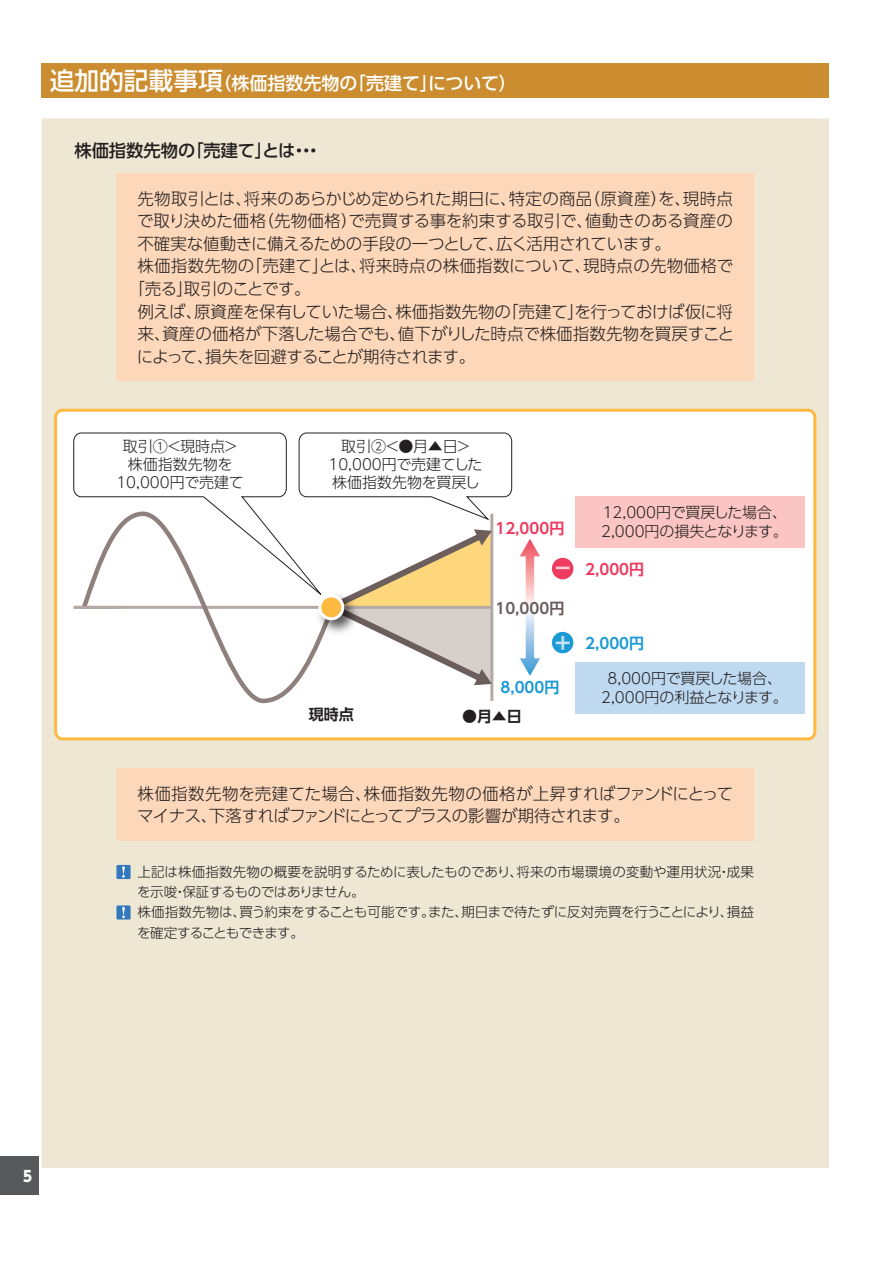
<style>
.page{position:relative;width:893px;height:1263px;background:#fff}
.page>*{position:absolute;margin:0;border:0;box-sizing:border-box;transform-origin:0 0}
.t1{font:700 20.1px "UD Shin Go Pro";color:#fff}
.t2{font:500 18px "UD Shin Go Pro";color:#fff}
.t3{font:500 17.25px "UD Shin Go Pro";color:#231f20}
.t4{font:300 16.5px/22.5px "UD Shin Go Pro";letter-spacing:-.005em;color:#231f20}
.t5{font:300 16.5px "UD Shin Go Pro";letter-spacing:.015em;color:#231f20}
.t6{font:300 16.5px "UD Shin Go Pro";letter-spacing:-.025em;color:#231f20}
.t7{font:300 16.5px "UD Shin Go Pro";letter-spacing:-.045em;color:#231f20}
.t8{font:300 16.5px "UD Shin Go Pro";letter-spacing:-.04em;color:#231f20}
.t9{font:300 15px/18px "UD Shin Go Pro";color:#231f20;text-align:center}
.t10{font:700 15px "UD Shin Go Pro De";color:#ee3b60}
.t11{font:700 15px "UD Shin Go Pro De";color:#1d99d6}
.t12{font:700 15px "UD Shin Go Pro De";color:#231f20}
.t13{font:700 15px "UD Shin Go Pro De";color:#6b5e5c}
.t14{font:800 15px "UD Shin Go Pro";color:#fff;scale:.9 1}
.t15{font:300 13.5px/20.2px "UD Shin Go Pro";letter-spacing:-.015em;color:#231f20}
.s1{font-size:24.75px}
</style>
<div class="page">
<div style="left:0;top:1157px;width:38px;height:38px;background:#57585a"></div>
<div style="left:41px;top:63px;width:788px;height:34px;background:#cb8d2f"></div>
<div style="left:41px;top:118px;width:788px;height:1050px;background:#eee7d4"></div>
<div style="left:116px;top:174px;width:638px;height:207px;background:#fdd7b9"></div>
<svg style="left:54px;top:409px;width:762px;height:331px"></svg>
<div style="left:575px;top:497px;width:230px;height:51px;background:#fac5c2"></div>
<div style="left:575px;top:663px;width:230px;height:51px;background:#bed9f0"></div>
<div style="left:550px;top:556px;width:25px;height:25px;background:#ee3b60;border-radius:50%"></div>
<div style="left:549px;top:555px;width:27px;height:27px;border:3px solid #fff;border-radius:50%"></div>
<hr style="left:490px;top:514px;width:3px;height:187px;background:#b5a9a5">
<svg style="left:78px;top:686px;width:260px;height:19px"></svg>
<svg style="left:520px;top:539px;width:20px;height:137px"></svg>
<div style="left:550px;top:630px;width:25px;height:25px;background:#1d99d6;border-radius:50%"></div>
<div style="left:549px;top:629px;width:27px;height:27px;border:3px solid #fff;border-radius:50%"></div>
<svg style="left:73px;top:433px;width:439px;height:253px"></svg>
<div style="left:116px;top:769px;width:638px;height:72px;background:#fdd7b9"></div>
<svg style="left:116px;top:865px;width:15px;height:14px"></svg>
<svg style="left:116px;top:905px;width:15px;height:14px"></svg>
<p class="t2" style="left:50px;top:69px;width:469px"><span class="s1">追加的記載事項</span>（株価指数先物の「売建て」について）</p>
<p class="t3" style="left:74px;top:136px;width:249px">株価指数先物の「売建て」とは・・・</p>
<p class="t4" style="left:137px;top:187px;width:597px">先物取引とは、将来のあらかじめ定められた期日に、特定の商品（原資産）を、現時点</p>
<p class="t4" style="left:137px;top:209px;width:597px">で取り決めた価格（先物価格）で売買する事を約束する取引で、値動きのある資産の</p>
<p class="t6" style="left:137px;top:230px;width:535px">不確実な値動きに備えるための手段の一つとして、広く活用されています。</p>
<p class="t5" style="left:137px;top:253px;width:597px">株価指数先物の「売建て」とは、将来時点の株価指数について、現時点の先物価格で</p>
<p class="t8" style="left:128px;top:275px;width:184px">「売る」取引のことです。</p>
<p class="t4" style="left:137px;top:299px;width:597px">例えば、原資産を保有していた場合、株価指数先物の「売建て」を行っておけば仮に将</p>
<p class="t4" style="left:137px;top:322px;width:598px">来、資産の価格が下落した場合でも、値下がりした時点で株価指数先物を買戻すこと</p>
<p class="t7" style="left:137px;top:343px;width:340px">によって、損失を回避することが期待されます。</p>
<p class="t9" style="left:116px;top:436px;width:129px">取引①＜現時点＞株価指数先物を<br>10,000円で売建て</p>
<p class="t9" style="left:328px;top:436px;width:156px">取引②＜●月▲日＞<br>10,000円で売建てした株価指数先物を買戻し</p>
<p class="t10" style="left:495px;top:516px;width:70px">12,000円</p>
<p class="t1" style="left:553px;top:552px;width:22px">－</p>
<p class="t13" style="left:495px;top:596px;width:70px">10,000円</p>
<p class="t1" style="left:553px;top:626px;width:22px">＋</p>
<p class="t11" style="left:500px;top:675px;width:60px">8,000円</p>
<p class="t12" style="left:309px;top:702px;width:46px">現時点</p>
<p class="t12" style="left:462px;top:704px;width:61px">●月▲日</p>
<p class="t9" style="left:601px;top:501px;width:188px;line-height:19.5px;text-align:left">12,000円で買戻した場合、<br>2,000円の損失となります。</p>
<p class="t10" style="left:585px;top:557px;width:60px">2,000円</p>
<p class="t11" style="left:585px;top:631px;width:60px">2,000円</p>
<p class="t9" style="left:601px;top:668px;width:188px;line-height:19.5px">8,000円で買戻した場合、<br>2,000円の利益となります。</p>
<p class="t4" style="left:137px;top:782px;width:598px">株価指数先物を売建てた場合、株価指数先物の価格が上昇すればファンドにとってマイナス、下落すればファンドにとってプラスの影響が期待されます。</p>
<p class="t15" style="left:137px;top:861px;width:618px">上記は株価指数先物の概要を説明するために表したものであり、将来の市場環境の変動や運用状況・成果を示唆・保証するものではありません。<br>株価指数先物は、買う約束をすることも可能です。また、期日まで待たずに反対売買を行うことにより、損益を確定することもできます。</p>
<p class="t14" style="left:23px;top:1163px;width:11px">5</p>
</div>
